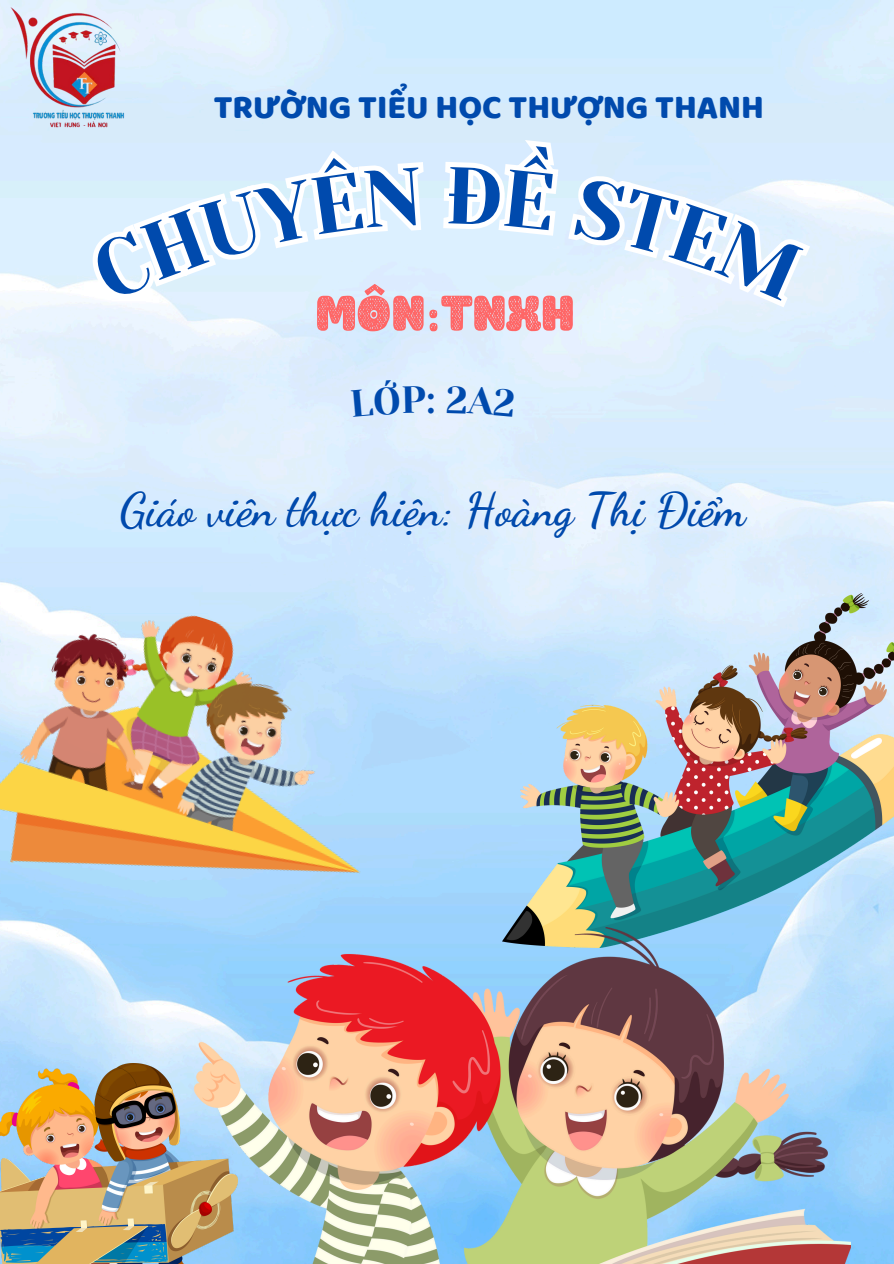
<style>
.page{position:relative;width:894px;height:1264px;background:#fff}
.page>*{position:absolute;margin:0;border:0;box-sizing:border-box;transform-origin:0 0}
.t1{font:57px "Aliengo";color:#f66}
.t2{font:700 46.05px "Dancing Script";color:#004aad}
.t3{font:37.65px "Yeseva One";color:#004aad}
.t4{font:33.9px "Baloo";color:#004aad}
</style>
<div class="page">
<img style="left:0;top:0;width:893px;height:1263px">
<img style="left:502px;top:593px;width:391px;height:354px">
<img style="left:153px;top:927px;width:697px;height:336px">
<img style="left:0;top:570px;width:419px;height:393px">
<img style="left:0;top:1063px;width:237px;height:200px">
<img style="left:0;top:0;width:207px;height:150px">
<div style="left:89px;top:154px;width:333px;height:148px;background:#dcf0ff"></div>
<div style="left:448px;top:143px;width:109px;height:87px;background:#d7f0ff"></div>
<svg style="left:574px;top:177px;width:229px;height:124px;background:#dfeffd"></svg>
<div style="left:351px;top:379px;width:74px;height:37px;background:#e1f0ff"></div>
<div style="left:447px;top:385px;width:67px;height:31px;background:#e1f0fe"></div>
<p class="t4" style="left:214px;top:87px;width:551px">TRƯỜNG TIỂU HỌC THƯỢNG THANH</p>
<p class="t1" style="left:315px;top:271px;width:260px">MÔN:TNXH</p>
<p class="t3" style="left:426px;top:378px;width:11px">:</p>
<p class="t2" style="left:119px;top:482px;width:630px">Giáo viên thực hiện: Hoàng Thị Điểm</p>
</div>
